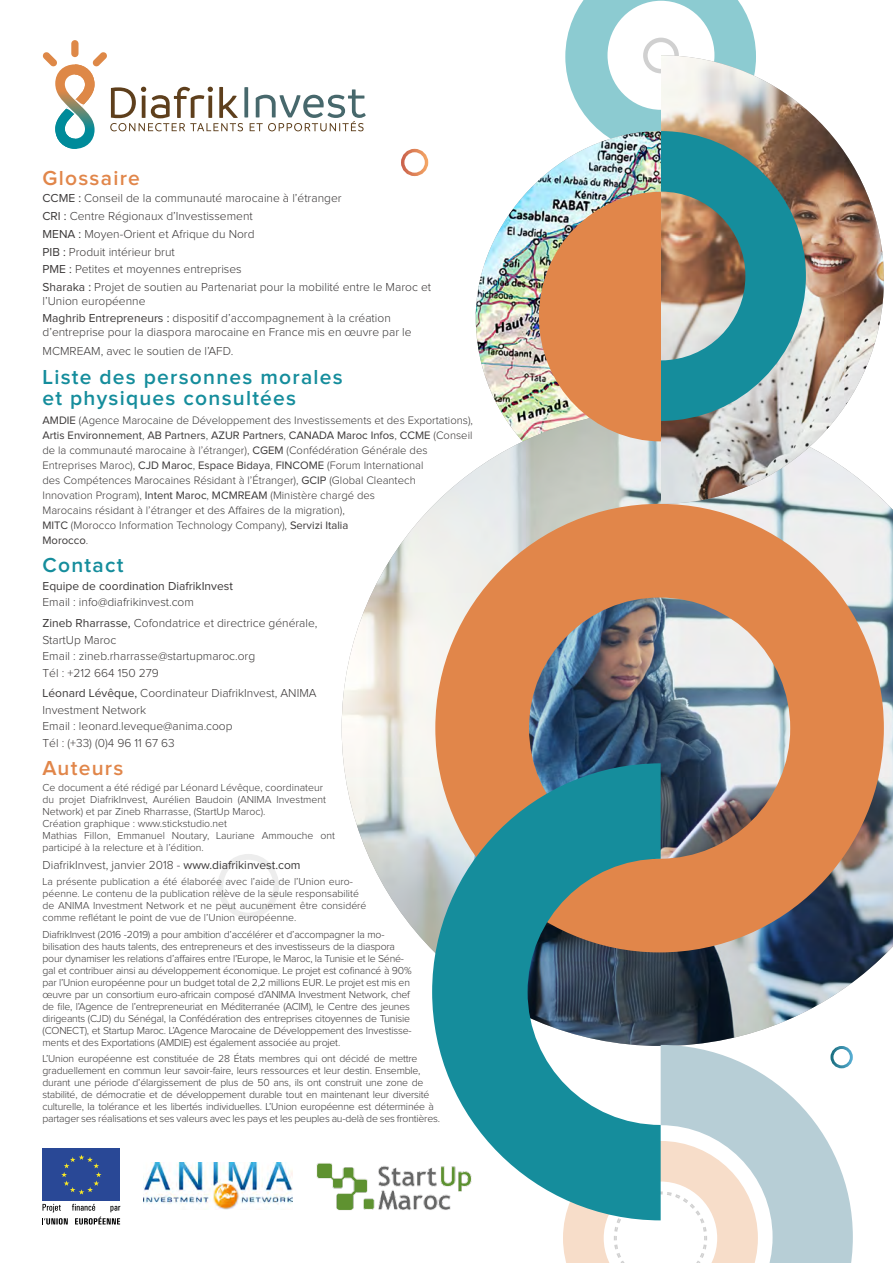
<style>
.page{position:relative;width:893px;height:1263px;background:#fff}
.page>*{position:absolute;margin:0;border:0;box-sizing:border-box;transform-origin:0 0}
.T3{font:600 21px/21px "Proxima Nova";letter-spacing:.06em;color:#158d9c}
.T3-2{font:600 21px "Proxima Nova";letter-spacing:.06em;color:#e1864a}
.t1{font:300 12px/13.5px "Proxima Nova";color:#3b3838}
.t2{font:12px "Proxima Nova";color:#3b3838}
.t3{font:300 11.25px/15px "Proxima Nova";color:#3b3838}
.t4{font:300 10.5px/12px "Proxima Nova";letter-spacing:-.02em;color:#3b3838}
.t5{font:300 10.5px/12px "Proxima Nova";color:#3b3838}
.s1{font-weight:400}
</style>
<div class="page">
<div style="left:71px;top:40px;width:8px;height:17px;background:#de8847;border-radius:4px"></div>
<svg style="left:43px;top:52px;width:323px;height:97px"></svg>
<img style="left:476px;top:180px;width:63px;height:230px">
<img style="left:342px;top:410px;width:551px;height:635px">
<img style="left:435px;top:504px;width:449px;height:448px">
<img style="left:661px;top:109px;width:223px;height:395px">
<img style="left:539px;top:0;width:267px;height:441px">
<div style="left:43px;top:1148px;width:77px;height:53px;background:#294896"></div>
<svg style="left:61px;top:1155px;width:41px;height:39px"></svg>
<svg style="left:43px;top:1204px;width:77px;height:20px"></svg>
<svg style="left:432px;top:763px;width:229px;height:436px;background:#588e8f"></svg>
<svg style="left:401px;top:148px;width:28px;height:29px"></svg>
<svg style="left:218px;top:854px;width:61px;height:64px"></svg>
<img style="left:143px;top:1163px;width:149px;height:46px">
<svg style="left:563px;top:1045px;width:290px;height:218px"></svg>
<img style="left:316px;top:1156px;width:166px;height:55px">
<p class="T3-2" style="left:43px;top:168px;width:99px">Glossaire</p>
<p class="t1" style="left:43px;top:192px;width:301px"><span class="s1">CCME :</span> Conseil de la communauté marocaine à l’étranger</p>
<p class="t1" style="left:43px;top:210px;width:212px"><span class="s1">CRI :</span> Centre Régionaux d’Investissement</p>
<p class="t1" style="left:43px;top:227px;width:214px"><span class="s1">MENA :</span> Moyen-Orient et Afrique du Nord</p>
<p class="t1" style="left:43px;top:245px;width:134px"><span class="s1">PIB :</span> Produit intérieur brut</p>
<p class="t1" style="left:43px;top:263px;width:201px"><span class="s1">PME :</span> Petites et moyennes entreprises</p>
<p class="t1" style="left:43px;top:281px;width:390px"><span class="s1">Sharaka :</span> Projet de soutien au Partenariat pour la mobilité entre le Maroc et l’Union européenne</p>
<p class="t1" style="left:43px;top:312px;width:371px"><span class="s1">Maghrib Entrepreneurs :</span> dispositif d’accompagnement à la création d’entreprise pour la diaspora marocaine en France mis en œuvre par le</p>
<p class="t1" style="left:43px;top:345px;width:192px">MCMREAM, avec le soutien de l’AFD.</p>
<p class="T3" style="left:43px;top:367px;width:302px">Liste des personnes morales et physiques consultées</p>
<p class="t3" style="left:43px;top:413px;width:432px"><span class="s1">AMDIE</span> (Agence Marocaine de Développement des Investissements et des Exportations), <span class="s1">Artis Environnement</span>, <span class="s1">AB Partners</span>, <span class="s1">AZUR Partners</span>, <span class="s1">CANADA Maroc Infos</span>, <span class="s1">CCME</span> (Conseil de la communauté marocaine à l’étranger), <span class="s1">CGEM</span> (Confédération Générale des Entreprises Maroc), <span class="s1">CJD Maroc</span>, <span class="s1">Espace Bidaya</span>, <span class="s1">FINCOME</span> (Forum International<br>des Compétences Marocaines Résidant à l’Étranger), <span class="s1">GCIP</span> (Global Cleantech<br>Innovation Program), <span class="s1">Intent Maroc</span>, <span class="s1">MCMREAM</span> (Ministère chargé des<br>Marocains résidant à l’étranger et des Affaires de la migration),<br><span class="s1">MITC</span> (Morocco Information Technology Company), <span class="s1">Servizi Italia<br>Morocco</span>.</p>
<p class="T3" style="left:43px;top:555px;width:82px">Contact</p>
<p class="t2" style="left:43px;top:579px;width:192px">Equipe de coordination DiafrikInvest</p>
<p class="t1" style="left:43px;top:596px;width:153px">Email : info@diafrikinvest.com</p>
<p class="t1" style="left:43px;top:615px;width:276px;line-height:16.5px"><span class="s1">Zineb Rharrasse,</span> Cofondatrice et directrice générale,<br>StartUp Maroc</p>
<p class="t1" style="left:43px;top:650px;width:214px">Email : zineb.rharrasse@startupmaroc.org</p>
<p class="t1" style="left:43px;top:666px;width:118px">Tél : +212 664 150 279</p>
<p class="t1" style="left:43px;top:685px;width:276px;line-height:16.5px"><span class="s1">Léonard Lévêque,</span> Coordinateur DiafrikInvest, ANIMA<br>Investment Network</p>
<p class="t1" style="left:43px;top:720px;width:192px">Email : leonard.leveque@anima.coop</p>
<p class="t1" style="left:43px;top:736px;width:134px">Tél : (+33) (0)4 96 11 67 63</p>
<p class="T3-2" style="left:43px;top:758px;width:82px">Auteurs</p>
<p class="t5" style="left:43px;top:782px;width:285px">Ce document a été rédigé par Léonard Lévêque, coordinateur du projet DiafrikInvest, Aurélien Baudoin (ANIMA Investment<br>Network) et par Zineb Rharrasse, (StartUp Maroc).</p>
<p class="t5" style="left:43px;top:818px;width:186px">Création graphique : www.stickstudio.net</p>
<p class="t5" style="left:43px;top:830px;width:294px">Mathias Fillon, Emmanuel Noutary, Lauriane Ammouche ont participé à la relecture et à l’édition.</p>
<p class="t1" style="left:43px;top:859px;width:260px">DiafrikInvest, janvier 2018 - <span class="s1">www.diafrikinvest.com</span></p>
<p class="t5" style="left:43px;top:876px;width:326px">La présente publication a été élaborée avec l’aide de l’Union euro&shy;péenne. Le contenu de la publication relève de la seule responsabilité de ANIMA Investment Network et ne peut aucunement être considéré comme reflétant le point de vue de l’Union européenne.</p>
<p class="t4" style="left:43px;top:928px;width:371px">DiafrikInvest (2016 -2019) a pour ambition d’accélérer et d’accompagner la mo&shy;bilisation des hauts talents, des entrepreneurs et des investisseurs de la diaspora pour dynamiser les relations d’affaires entre l’Europe, le Maroc, la Tunisie et le Séné&shy;gal et contribuer ainsi au développement économique. Le projet est cofinancé à 90% par l’Union européenne pour un budget total de 2,2 millions EUR. Le projet est mis en œuvre par un consortium euro-africain composé d’ANIMA Investment Network, chef de file, l’Agence de l’entrepreneuriat en Méditerranée (ACIM), le Centre des jeunes dirigeants (CJD) du Sénégal, la Confédération des entreprises citoyennes de Tunisie (CONECT), et Startup Maroc. L’Agence Marocaine de Développement des Investisse&shy;ments et des Exportations (AMDIE) est également associée au projet.</p>
<p class="t4" style="left:43px;top:1053px;width:399px">L’Union européenne est constituée de 28 États membres qui ont décidé de mettre graduellement en commun leur savoir-faire, leurs ressources et leur destin. Ensemble, durant une période d’élargissement de plus de 50 ans, ils ont construit une zone de stabilité, de démocratie et de développement durable tout en maintenant leur diversité culturelle, la tolérance et les libertés individuelles. L’Union européenne est déterminée à partager ses réalisations et ses valeurs avec les pays et les peuples au-delà de ses frontières.</p>
</div>
